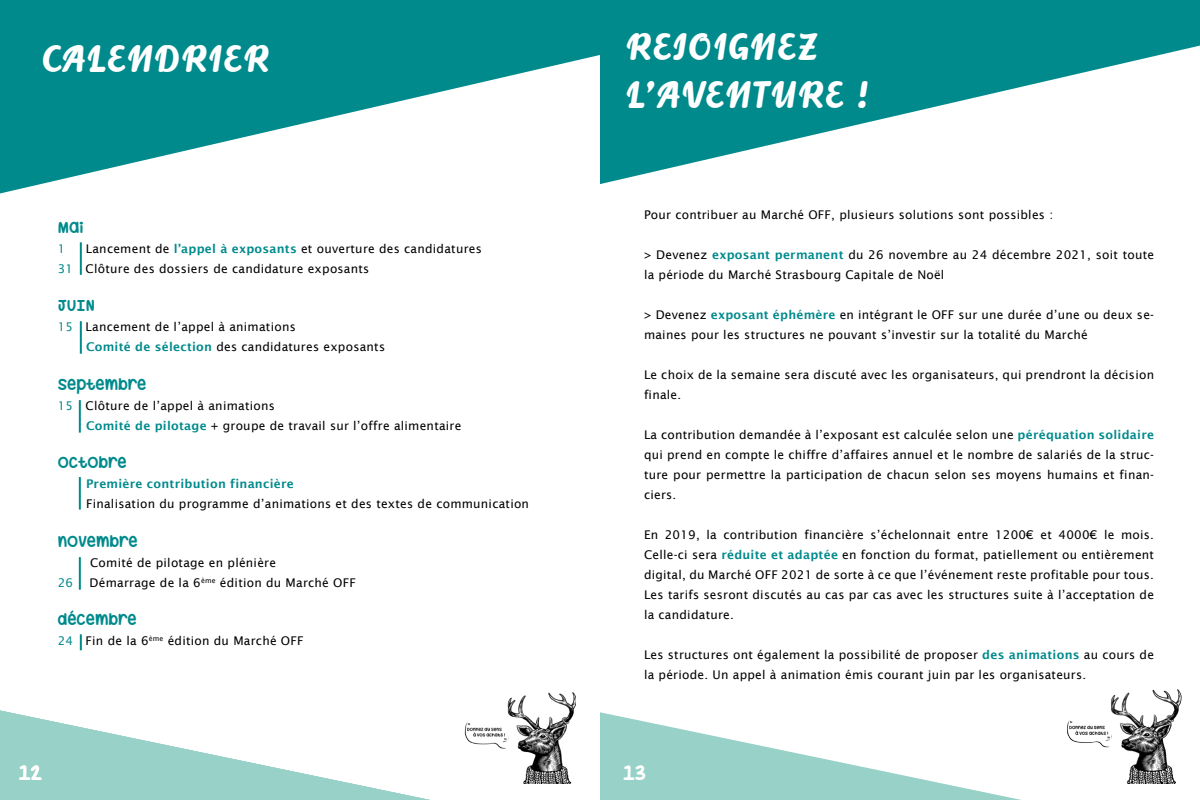
<style>
.page{position:relative;width:1200px;height:800px;background:#fff}
.page>*{position:absolute;margin:0;border:0;box-sizing:border-box;transform-origin:0 0}
.t1{font:36px/48px "chocolate";color:#fff}
.t2{font:21.2px "Hug Me Tight";color:#fff}
.t3{font:16px "Hug Me Tight";color:#008a8c}
.t4{font:12px/20px "Lucida Sans";letter-spacing:.02em;color:#000}
.t5{font:600 12px "Lucida Sans";letter-spacing:.02em;color:#008a8c}
.t6{font:12px "Lucida Sans";color:#008a8c}
.s1{font-weight:600;color:#008a8c}
.s2{color:#008a8c}
</style>
<div class="page">
<svg style="left:600px;top:712px;width:421px;height:88px"></svg>
<svg style="left:621px;top:0;width:579px;height:180px;fill:#008a8c"></svg>
<svg style="left:0;top:0;width:621px;height:194px;fill:#008a8c"></svg>
<img style="left:464px;top:692px;width:112px;height:92px">
<img style="left:1067px;top:689px;width:114px;height:95px">
<svg style="left:0;top:710px;width:430px;height:90px"></svg>
<hr style="left:80px;top:242px;width:2px;height:33px;background:#008a8c">
<hr style="left:80px;top:321px;width:2px;height:33px;background:#008a8c">
<hr style="left:79px;top:400px;width:2px;height:33px;background:#008a8c">
<hr style="left:79px;top:477px;width:2px;height:33px;background:#008a8c">
<hr style="left:79px;top:557px;width:2px;height:33px;background:#008a8c">
<svg style="left:80px;top:634px;width:2px;height:16px"></svg>
<h1 class="t1" style="left:41px;top:36px;width:230px">CALENDRIER</h1>
<h3 class="t3" style="left:58px;top:217px;width:27px">MAI</h3>
<p class="t6" style="left:58px;top:242px;width:9px">1</p>
<p class="t4" style="left:58px;top:239px;width:426px;text-indent:28px">Lancement de <span class="s1">l’appel à exposants</span> et ouverture des candidatures<br><span class="s2">31</span> Clôture des dossiers de candidature exposants</p>
<h3 class="t3" style="left:58px;top:295px;width:39px">JUIN</h3>
<p class="t4" style="left:86px;top:317px;width:301px;text-indent:-28px"><span class="s2">15</span> Lancement de l’appel à animations<br><span class="s1">Comité de sélection</span> des candidatures exposants</p>
<h3 class="t3" style="left:58px;top:374px;width:90px">SEPTEMBRE</h3>
<p class="t4" style="left:86px;top:395px;width:377px;text-indent:-28px"><span class="s2">15</span> Clôture de l’appel à animations<br><span class="s1">Comité de pilotage</span> + groupe de travail sur l’offre alimentaire</p>
<h3 class="t3" style="left:58px;top:452px;width:70px">OCTOBRE</h3>
<p class="t5" style="left:86px;top:477px;width:209px">Première contribution financière</p>
<p class="t4" style="left:86px;top:494px;width:445px">Finalisation du programme d’animations et des textes de communication</p>
<h3 class="t3" style="left:58px;top:531px;width:81px">NOVEMBRE</h3>
<p class="t4" style="left:90px;top:552px;width:188px">Comité de pilotage en plénière</p>
<p class="t6" style="left:58px;top:575px;width:17px">26</p>
<p class="t4" style="left:90px;top:572px;width:268px">Démarrage de la 6<sup>ème</sup> édition du Marché OFF</p>
<h3 class="t3" style="left:58px;top:609px;width:80px">DÉCEMBRE</h3>
<p class="t4" style="left:58px;top:631px;width:247px"><span class="s2">24</span> Fin de la 6<sup>ème</sup> édition du Marché OFF</p>
<h1 class="t1" style="left:625px;top:24px;width:246px">REJOIGNEZ<br>L’AVENTURE !</h1>
<p class="t4" style="left:644px;top:205px;width:411px">Pour contribuer au Marché OFF, plusieurs solutions sont possibles :</p>
<p class="t4" style="left:644px;top:245px;width:512px">&gt; Devenez <span class="s1">exposant permanent</span> du 26 novembre au 24 décembre 2021, soit toute la période du Marché Strasbourg Capitale de Noël</p>
<p class="t4" style="left:644px;top:305px;width:512px">&gt; Devenez <span class="s1">exposant éphémère</span> en intégrant le OFF sur une durée d’une ou deux se&shy;maines pour les structures ne pouvant s’investir sur la totalité du Marché</p>
<p class="t4" style="left:644px;top:365px;width:512px">Le choix de la semaine sera discuté avec les organisateurs, qui prendront la décision finale.</p>
<p class="t4" style="left:644px;top:425px;width:512px;text-align:justify">La contribution demandée à l’exposant est calculée selon une <span class="s1">péréquation solidaire </span>qui prend en compte le chiffre d’affaires annuel et le nombre de salariés de la struc&shy;ture pour permettre la participation de chacun selon ses moyens humains et finan&shy;ciers.</p>
<p class="t4" style="left:644px;top:525px;width:512px;text-align:justify">En 2019, la contribution financière s’échelonnait entre 1200€ et 4000€ le mois.<br>Celle-ci sera <span class="s1">réduite et adaptée</span> en fonction du format, patiellement ou entièrement digital, du Marché OFF 2021 de sorte à ce que l’événement reste profitable pour tous.<br>Les tarifs sesront discutés au cas par cas avec les structures suite à l’acceptation de la candidature.</p>
<p class="t4" style="left:644px;top:645px;width:512px">Les structures ont également la possibilité de proposer <span class="s1">des animations</span> au cours de la période. Un appel à animation émis courant juin par les organisateurs.</p>
<h2 class="t2" style="left:19px;top:759px;width:25px">12</h2>
<h2 class="t2" style="left:623px;top:759px;width:25px">13</h2>
</div>
